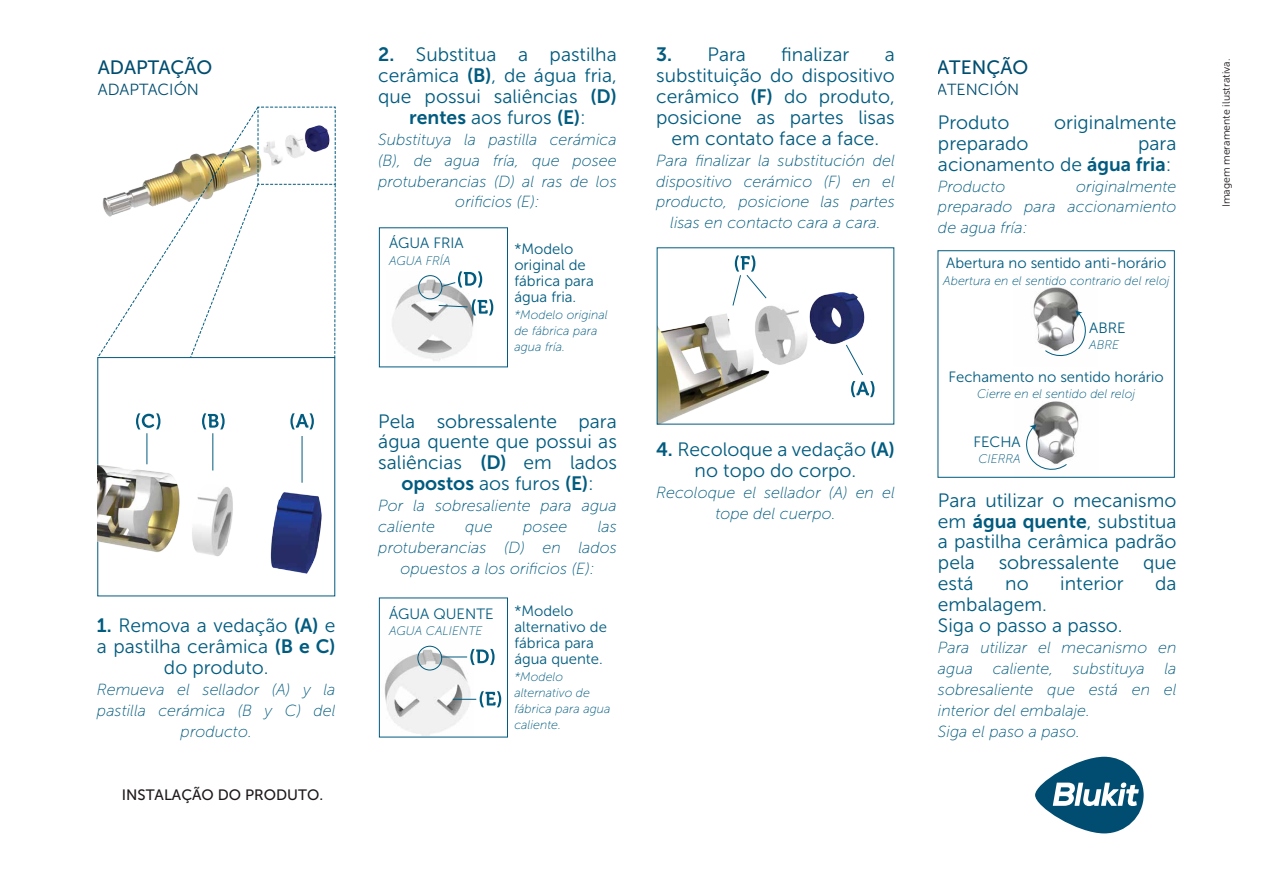
<style>
.page{position:relative;width:1263px;height:893px;background:#fff}
.page>*{position:absolute;margin:0;border:0;box-sizing:border-box;transform-origin:0 0}
.t1{font:19.35px/20.9px "Museo Sans 300";color:#005b7f;text-align:justify}
.t2{font:19.35px "Museo Sans 700";color:#005b7f}
.t3{font:19.35px "Museo Sans 500";color:#004d70}
.t4{font:italic 16.05px/20.9px "Museo Sans 100";color:#005b7f;text-align:center}
.t5{font:16.05px "Museo Sans 300";color:#004d70}
.t6{font:15px "Museo Sans 500";color:#1e181a}
.t7{font:14.85px/16.2px "Museo Sans 300";color:#005b7f}
.t8{font:italic 12.45px/16.2px "Museo Sans 100";color:#005b7f}
.t9{font:10.5px "Museo Sans 300";color:#1e181a}
.s1{font-family:"Museo Sans 700"}
.s2{font-family:"Museo Sans 300"}
</style>
<div class="page">
<img style="left:98px;top:372px;width:224px;height:218px">
<svg style="left:136px;top:413px;width:24px;height:16px"></svg>
<hr style="left:147px;top:433px;width:1px;height:31px;background:#005b7f">
<svg style="left:202px;top:413px;width:23px;height:16px"></svg>
<hr style="left:212px;top:433px;width:1px;height:37px;background:#005b7f">
<svg style="left:290px;top:413px;width:24px;height:16px"></svg>
<hr style="left:302px;top:436px;width:1px;height:47px;background:#005b7f">
<img style="left:392px;top:275px;width:84px;height:86px">
<svg style="left:441px;top:271px;width:41px;height:16px"></svg>
<svg style="left:438px;top:299px;width:55px;height:16px"></svg>
<div style="left:418px;top:275px;width:24px;height:24px;border:1px solid #005b7f;border-radius:50%"></div>
<div style="left:379px;top:227px;width:129px;height:140px;border:1px solid #005b7f"></div>
<img style="left:659px;top:292px;width:216px;height:130px">
<svg style="left:845px;top:344px;width:29px;height:53px"></svg>
<svg style="left:732px;top:255px;width:35px;height:51px"></svg>
<img style="left:1033px;top:287px;width:46px;height:58px">
<svg style="left:1044px;top:310px;width:42px;height:47px"></svg>
<img style="left:1033px;top:401px;width:46px;height:58px">
<svg style="left:1026px;top:424px;width:41px;height:46px"></svg>
<div style="left:937px;top:250px;width:238px;height:228px;border:1px solid #005b7f"></div>
<svg style="left:97px;top:106px;width:239px;height:253px"></svg>
<img style="left:382px;top:645px;width:92px;height:93px">
<div style="left:418px;top:646px;width:24px;height:24px;border:1px solid #005b7f;border-radius:50%"></div>
<div style="left:379px;top:598px;width:129px;height:139px;border:1px solid #005b7f"></div>
<svg style="left:453px;top:691px;width:48px;height:16px"></svg>
<svg style="left:442px;top:649px;width:53px;height:16px"></svg>
<svg style="left:1035px;top:757px;width:108px;height:76px"></svg>
<p class="t3" style="left:98px;top:56px;width:116px">ADAPTAÇÃO</p>
<p class="t5" style="left:98px;top:81px;width:103px">ADAPTACIÓN</p>
<p class="t1" style="left:97px;top:615px;width:240px;text-align:center"><span class="s1">1.</span> Remova a vedação <span class="s1">(A)</span> e a pastilha cerâmica <span class="s1">(B e C) </span>do produto.</p>
<p class="t4" style="left:97px;top:679px;width:240px">Remueva el sellador (A) y la pastilla cerámica (B y C) del producto.</p>
<p class="t6" style="left:122px;top:787px;width:203px">INSTALAÇÃO DO PRODUTO.</p>
<p class="t1" style="left:378px;top:44px;width:240px"><span class="s1">2.</span> Substitua a pastilha cerâmica <span class="s1">(B)</span>, de água fria, que possui saliências <span class="s1">(D)</span></p>
<p class="t2" style="left:409px;top:106px;width:178px">rentes <span class="s2">aos furos</span> (E)<span class="s2">:</span></p>
<p class="t4" style="left:378px;top:129px;width:240px">Substituya la pastilla cerámica (B), de agua fría, que posee protuberancias (D) al ras de los orificios (E):</p>
<p class="t7" style="left:389px;top:235px;width:76px">ÁGUA FRIA</p>
<p class="t8" style="left:389px;top:252px;width:63px">AGUA FRÍA</p>
<p class="t7" style="left:514px;top:241px;width:81px">*Modelo original de fábrica para água fria.</p>
<p class="t8" style="left:514px;top:306px;width:95px">*Modelo original de fábrica para agua fría.</p>
<p class="t1" style="left:378px;top:411px;width:240px">Pela sobressalente para água quente que possui as saliências <span class="s1">(D)</span> em lados</p>
<p class="t2" style="left:401px;top:473px;width:194px">opostos <span class="s2">aos furos</span> (E)<span class="s2">:</span></p>
<p class="t4" style="left:378px;top:495px;width:240px;text-align:left">Por la sobresaliente para agua caliente</p>
<p class="t4" style="left:465px;top:516px;width:29px">que</p>
<p class="t4" style="left:523px;top:516px;width:46px">posee</p>
<p class="t4" style="left:598px;top:516px;width:21px">las</p>
<p class="t4" style="left:378px;top:537px;width:240px">protuberancias (D) en lados</p>
<p class="t4" style="left:401px;top:558px;width:196px">opuestos a los orificios (E):</p>
<p class="t7" style="left:389px;top:605px;width:106px">ÁGUA QUENTE</p>
<p class="t8" style="left:389px;top:622px;width:95px">AGUA CALIENTE</p>
<p class="t7" style="left:514px;top:603px;width:94px">*Modelo alternativo de fábrica para água quente.</p>
<p class="t8" style="left:514px;top:668px;width:98px">*Modelo alternativo de fábrica para agua caliente.</p>
<p class="t1" style="left:656px;top:44px;width:91px"><span class="s1">3.</span> Para</p>
<p class="t1" style="left:781px;top:44px;width:70px">finalizar</p>
<p class="t1" style="left:885px;top:44px;width:12px">a</p>
<p class="t1" style="left:656px;top:65px;width:240px">substituição do dispositivo</p>
<p class="t1" style="left:656px;top:86px;width:240px">cerâmico <span class="s1">(F)</span> do produto,</p>
<p class="t1" style="left:656px;top:107px;width:240px">posicione as partes lisas</p>
<p class="t1" style="left:671px;top:128px;width:209px">em contato face a face.</p>
<p class="t4" style="left:656px;top:150px;width:240px">Para finalizar la substitución del dispositivo cerámico (F) en el producto, posicione las partes lisas en contacto cara a cara.</p>
<p class="t1" style="left:656px;top:439px;width:240px;text-align:center"><span class="s1">4.</span> Recoloque a vedação <span class="s1">(A) </span>no topo do corpo.</p>
<p class="t4" style="left:656px;top:482px;width:240px">Recoloque el sellador (A) en el tope del cuerpo.</p>
<p class="t3" style="left:938px;top:56px;width:92px">ATENÇÃO</p>
<p class="t5" style="left:938px;top:81px;width:83px">ATENCIÓN</p>
<p class="t1" style="left:938px;top:112px;width:73px">Produto</p>
<p class="t1" style="left:1054px;top:112px;width:124px">originalmente</p>
<p class="t1" style="left:938px;top:133px;width:92px">preparado</p>
<p class="t1" style="left:938px;top:133px;width:240px;text-align:right">para<br>acionamento de <span class="s1">água fria</span>:</p>
<p class="t4" style="left:938px;top:176px;width:69px">Producto</p>
<p class="t4" style="left:938px;top:176px;width:240px;text-align:justify;text-indent:138px">originalmente preparado para accionamiento de agua fría:</p>
<p class="t7" style="left:946px;top:255px;width:222px">Abertura no sentido anti-horário</p>
<p class="t8" style="left:943px;top:272px;width:228px">Abertura en el sentido contrario del reloj</p>
<p class="t7" style="left:1089px;top:320px;width:38px">ABRE</p>
<p class="t8" style="left:1089px;top:337px;width:32px">ABRE</p>
<p class="t7" style="left:948px;top:369px;width:217px">Fechamento no sentido horário</p>
<p class="t8" style="left:977px;top:386px;width:160px">Cierre en el sentido del reloj</p>
<p class="t7" style="left:973px;top:434px;width:49px">FECHA</p>
<p class="t8" style="left:978px;top:451px;width:44px">CIERRA</p>
<p class="t1" style="left:938px;top:490px;width:240px">Para utilizar o mecanismo em <span class="s1">água quente</span>, substitua a pastilha cerâmica padrão pela sobressalente que está</p>
<p class="t1" style="left:1005px;top:573px;width:25px">no</p>
<p class="t1" style="left:1060px;top:573px;width:65px">interior</p>
<p class="t1" style="left:1155px;top:573px;width:23px">da</p>
<p class="t1" style="left:938px;top:594px;width:186px">embalagem.<br>Siga o passo a passo.</p>
<p class="t4" style="left:938px;top:637px;width:240px;text-align:left">Para utilizar el mecanismo en agua caliente, substituya la sobresaliente que está en el interior del embalaje.<br>Siga el paso a paso.</p>
<p class="t9" style="left:1220px;top:207px;width:150px;rotate:-90deg">Imagem meramente ilustrativa.</p>
</div>
